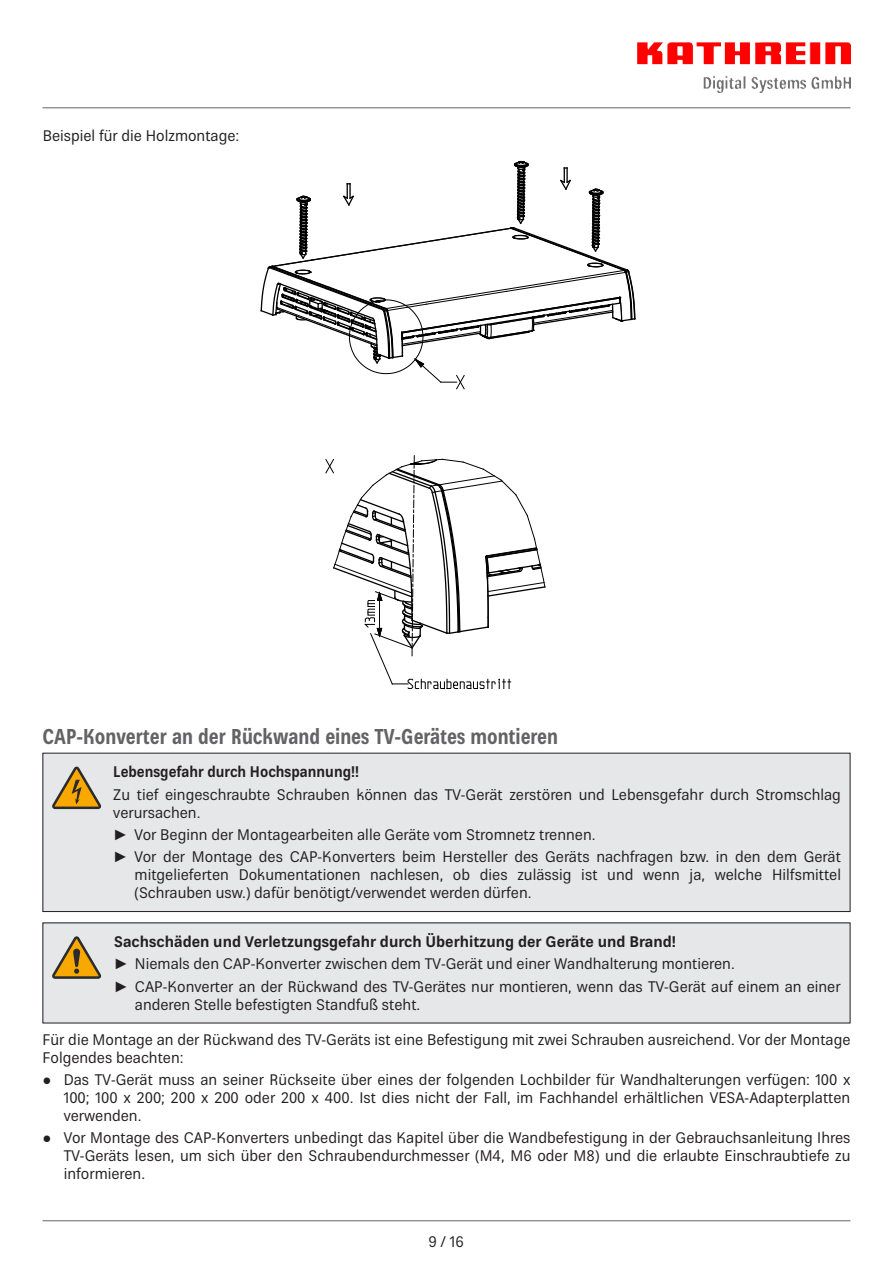
<style>
.page{position:relative;width:893px;height:1263px;background:#fff}
.page>*{position:absolute;margin:0;border:0;box-sizing:border-box;transform-origin:0 0}
.t1{font:700 condensed 21px "Kathrein 77";color:#636366}
.t2{font:15px/18px "Kathrein 55";color:#231f20}
.t3{font:700 15px "Kathrein 75";color:#231f20}
.t4{font:700 15px "Kathrein 75";color:#231f20;scale:.93 1}
.s1{font-family:"Arial"}
.s2{font-family:"Times New Roman"}
</style>
<div class="page">
<hr style="left:43px;top:1220px;width:807px;height:1px;background:#636366">
<img style="left:638px;top:43px;width:212px;height:49px">
<hr style="left:43px;top:107px;width:807px;height:1px;background:#636366">
<svg style="left:325px;top:456px;width:221px;height:233px"></svg>
<svg style="left:260px;top:160px;width:376px;height:230px"></svg>
<div style="left:42px;top:752px;width:809px;height:160px;background:#e6e7e9"></div>
<div style="left:42px;top:922px;width:809px;height:102px;background:#e6e7e9"></div>
<p class="t2" style="left:43px;top:128px;width:198px">Beispiel für die Holzmontage:</p>
<h1 class="t1" style="left:43px;top:728px;width:517px">CAP-Konverter an der Rückwand eines TV-Gerätes montieren</h1>
<p class="t4" style="left:113px;top:763px;width:266px">Lebensgefahr durch Hochspannung!!</p>
<p class="t2" style="left:113px;top:786px;width:729px">Zu tief eingeschraubte Schrauben können das TV-Gerät zerstören und Lebensgefahr durch Stromschlag verursachen.</p>
<p class="t2" style="left:113px;top:824px;width:729px;line-height:22.2px"><span class="s1">►</span> Vor Beginn der Montagearbeiten alle Geräte vom Stromnetz trennen.<br><span class="s1">►</span> Vor der Montage des CAP-Konverters beim Hersteller des Geräts nachfragen bzw. in den dem Gerät</p>
<p class="t2" style="left:135px;top:866px;width:708px">mitgelieferten Dokumentationen nachlesen, ob dies zulässig ist und wenn ja, welche Hilfsmittel (Schrauben usw.) dafür benötigt/verwendet werden dürfen.</p>
<p class="t3" style="left:114px;top:933px;width:564px">Sachschäden und Verletzungsgefahr durch Überhitzung der Geräte und Brand!</p>
<p class="t2" style="left:114px;top:953px;width:728px;line-height:22.2px"><span class="s1">►</span> Niemals den CAP-Konverter zwischen dem TV-Gerät und einer Wandhalterung montieren.<br><span class="s1">►</span> CAP-Konverter an der Rückwand des TV-Gerätes nur montieren, wenn das TV-Gerät auf einem an einer</p>
<p class="t2" style="left:135px;top:996px;width:287px">anderen Stelle befestigten Standfuß steht.</p>
<p class="t2" style="left:43px;top:1031px;width:809px">Für die Montage an der Rückwand des TV-Geräts ist eine Befestigung mit zwei Schrauben ausreichend. Vor der Montage<br>Folgendes beachten:</p>
<p class="t2" style="left:64px;top:1071px;width:788px;text-align:justify;text-indent:-21px"><span class="s2">●</span> Das TV-Gerät muss an seiner Rückseite über eines der folgenden Lochbilder für Wandhalterungen verfügen: 100 x 100; 100 x 200; 200 x 200 oder 200 x 400. Ist dies nicht der Fall, im Fachhandel erhältlichen VESA-Adapterplatten verwenden.</p>
<p class="t2" style="left:64px;top:1129px;width:788px;text-align:justify;text-indent:-21px"><span class="s2">●</span> Vor Montage des CAP-Konverters unbedingt das Kapitel über die Wandbefestigung in der Gebrauchsanleitung Ihres TV-Geräts lesen, um sich über den Schraubendurchmesser (M4, M6 oder M8) und die erlaubte Einschraubtiefe zu informieren.</p>
<p class="t2" style="left:428px;top:1233px;width:37px">9 / 16</p>
</div>
